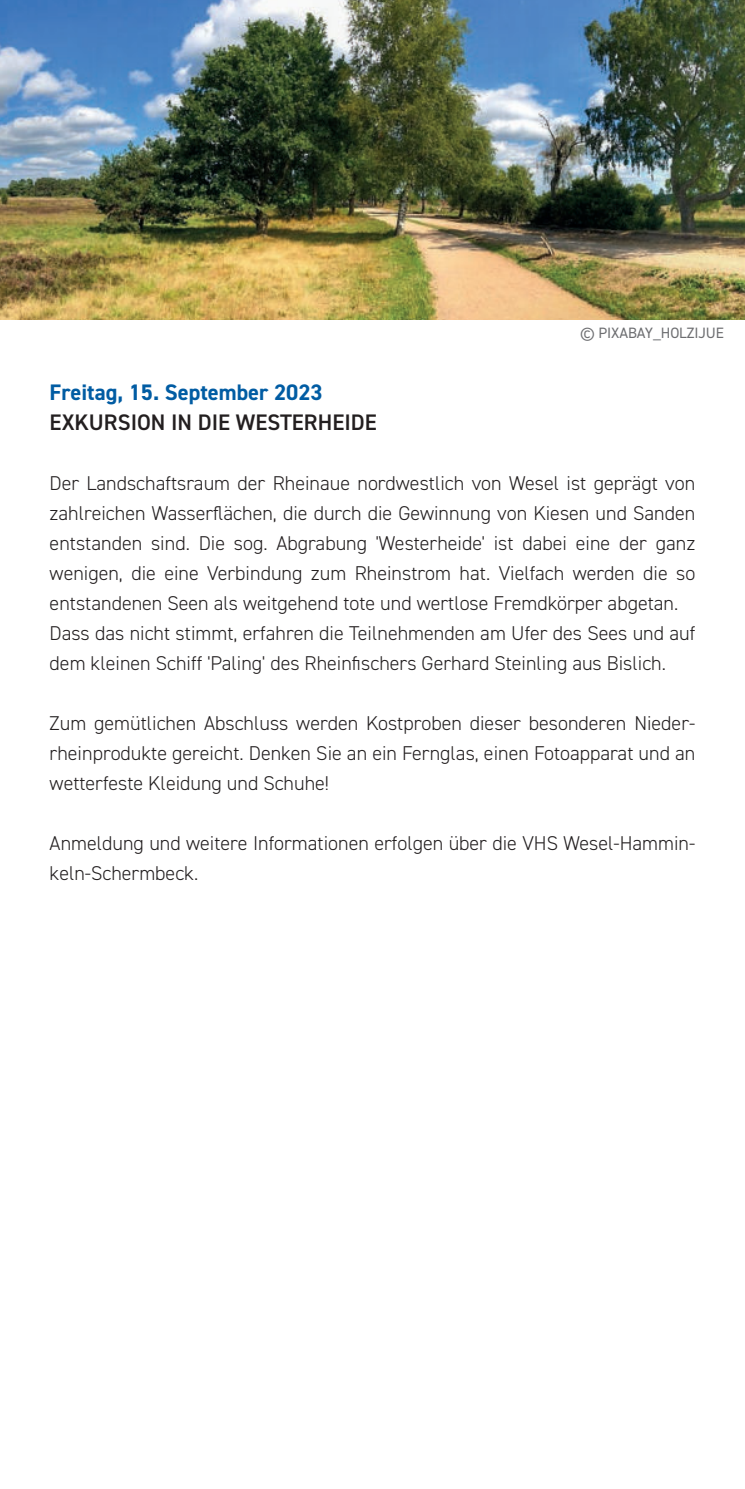
<style>
.page{position:relative;width:745px;height:1489px;background:#fff}
.page>*{position:absolute;margin:0;border:0;box-sizing:border-box;transform-origin:0 0}
.t1{font:600 22.5px "DIN2014";color:#231f20}
.t2{font:700 22.5px "DIN2014";color:#015ca3}
.t3{font:300 20px/30px "DIN2014";color:#231f20}
.t4{font:15px "DIN2014";letter-spacing:-.005em;color:#6d6e71}
</style>
<div class="page">
<img style="left:0;top:0;width:744px;height:319px">
<p class="t2" style="left:50px;top:384px;width:274px">Freitag, 15. September 2023</p>
<p class="t1" style="left:50px;top:409px;width:328px">EXKURSION IN DIE WESTERHEIDE</p>
<p class="t4" style="left:579px;top:327px;width:145px">© PIXABAY_HOLZIJUE</p>
<p class="t3" style="left:50px;top:470px;width:646px">Der Landschaftsraum der Rheinaue nordwestlich von Wesel ist geprägt von zahlreichen Wasserflächen, die durch die Gewinnung von Kiesen und Sanden entstanden sind. Die sog. Abgrabung 'Westerheide' ist dabei eine der ganz wenigen, die eine Verbindung zum Rheinstrom hat. Vielfach werden die so entstandenen Seen als weitgehend tote und wertlose Fremdkörper abgetan.<br>Dass das nicht stimmt, erfahren die Teilnehmenden am Ufer des Sees und auf dem kleinen Schiff 'Paling' des Rheinfischers Gerhard Steinling aus Bislich.</p>
<p class="t3" style="left:50px;top:710px;width:646px;text-align:justify">Zum gemütlichen Abschluss werden Kostproben dieser besonderen Nieder&shy;rheinprodukte gereicht. Denken Sie an ein Fernglas, einen Fotoapparat und an wetterfeste Kleidung und Schuhe!</p>
<p class="t3" style="left:50px;top:830px;width:646px">Anmeldung und weitere Informationen erfolgen über die VHS Wesel-Hammin&shy;keln-Schermbeck.</p>
</div>
